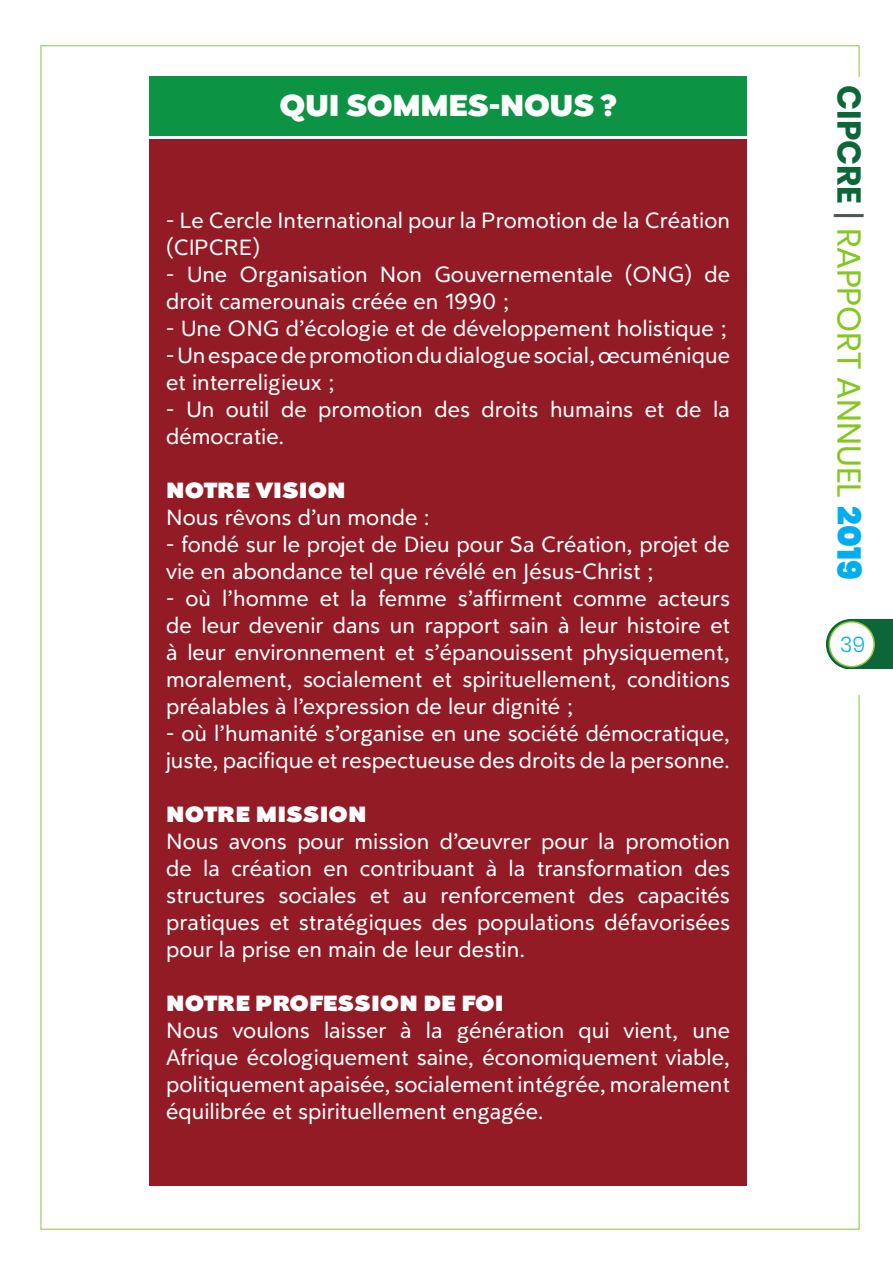
<style>
.page{position:relative;width:893px;height:1263px;background:#fff}
.page>*{position:absolute;margin:0;border:0;box-sizing:border-box;transform-origin:0 0}
.t1{font:33px "Poppins";color:#85c721}
.t2{font:900 33px "Clarika Grotesque";letter-spacing:-.03em;color:#fff}
.t3{font:24px/27px "Clarika Grotesque";color:#fff}
.t4{font:900 24px "Clarika Grotesque";color:#fff}
.t5{font:300 21.45px "Poppins";color:#00aeef}
.s1{font-weight:700;color:#0c6638}
.s2{color:#4f5457}
.s3{font-weight:900;color:#00aeef}
</style>
<div class="page">
<svg style="left:826px;top:619px;width:67px;height:50px;background:#348056"></svg>
<div style="left:829px;top:622px;width:45px;height:45px;background:#fff;border-radius:50%"></div>
<div style="left:829px;top:621px;width:46px;height:46px;border:2px solid #8bc63e;border-radius:50%"></div>
<div style="left:149px;top:77px;width:598px;height:59px;background:#0d9344"></div>
<div style="left:149px;top:139px;width:598px;height:1046px;background:#931b26"></div>
<p class="t2" style="left:279px;top:83px;width:339px">QUI SOMMES-NOUS ?</p>
<p class="t3" style="left:166px;top:206px;width:565px">- Le Cercle International pour la Promotion de la Création (CIPCRE)</p>
<p class="t3" style="left:166px;top:260px;width:565px">- Une Organisation Non Gouvernementale (ONG) de droit camerounais créée en 1990 ;</p>
<p class="t3" style="left:166px;top:314px;width:563px">- Une ONG d’écologie et de développement holistique ;</p>
<p class="t3" style="left:166px;top:341px;width:565px">- Un espace de promotion du dialogue social, œcuménique et interreligieux ;</p>
<p class="t3" style="left:166px;top:395px;width:565px">- Un outil de promotion des droits humains et de la démocratie.</p>
<p class="t4" style="left:166px;top:473px;width:181px">NOTRE VISION</p>
<p class="t3" style="left:166px;top:503px;width:265px">Nous rêvons d’un monde :</p>
<p class="t3" style="left:166px;top:530px;width:565px">- fondé sur le projet de Dieu pour Sa Création, projet de vie en abondance tel que révélé en Jésus-Christ ;</p>
<p class="t3" style="left:166px;top:584px;width:565px;text-align:justify">- où l’homme et la femme s’affirment comme acteurs de leur devenir dans un rapport sain à leur histoire et à leur environnement et s’épanouissent physiquement, moralement, socialement et spirituellement, conditions préalables à l’expression de leur dignité ;</p>
<p class="t3" style="left:166px;top:719px;width:565px">- où l’humanité s’organise en une société démocratique, juste, pacifique et respectueuse des droits de la personne.</p>
<p class="t4" style="left:166px;top:797px;width:202px">NOTRE MISSION</p>
<p class="t3" style="left:166px;top:827px;width:565px;text-align:justify">Nous avons pour mission d’œuvrer pour la promotion de la création en contribuant à la transformation des structures sociales et au renforcement des capacités pratiques et stratégiques des populations défavorisées pour la prise en main de leur destin.</p>
<p class="t4" style="left:166px;top:986px;width:339px">NOTRE PROFESSION DE FOI</p>
<p class="t3" style="left:166px;top:1016px;width:565px;text-align:justify">Nous voulons laisser à la génération qui vient, une Afrique écologiquement saine, économiquement viable, politiquement apaisée, socialement intégrée, moralement équilibrée et spirituellement engagée.</p>
<h1 class="t1" style="left:868px;top:85px;width:496px;rotate:90deg"><span class="s1">CIPCRE</span> <span class="s2">|</span> RAPPORT ANNUEL <span class="s3">2019</span></h1>
<p class="t5" style="left:840px;top:632px;width:27px">39</p>
</div>
